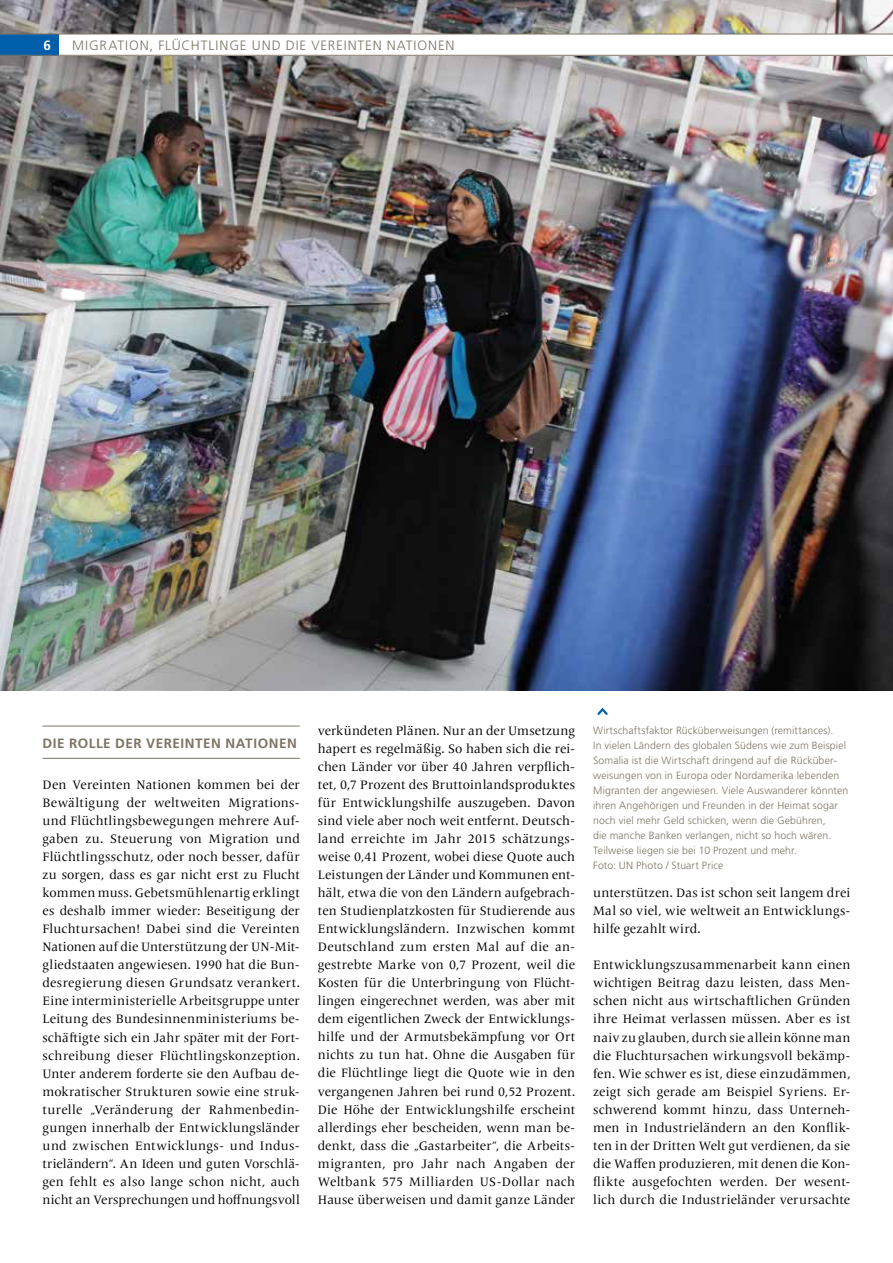
<style>
.page{position:relative;width:893px;height:1263px;background:#fff}
.page>*{position:absolute;margin:0;border:0;box-sizing:border-box;transform-origin:0 0}
.t1{font:300 13.5px "Frutiger LT Std";letter-spacing:.07em;color:#7d7564}
.t2{font:700 13.5px "Frutiger LT Std";letter-spacing:.04em;color:#7d7564}
.t3{font:700 13.5px "Frutiger LT Std";color:#fff}
.t4{font:12.75px/18px "Frutiger Serif LT Pro";letter-spacing:.01em;color:#000;text-align:justify}
.t5{font:300 10.5px/15px "Frutiger LT Std";letter-spacing:.01em;color:#7d7564}
</style>
<div class="page">
<hr style="left:43px;top:726px;width:257px;height:1px;background:#7d7564">
<hr style="left:43px;top:758px;width:257px;height:1px;background:#7d7564">
<img style="left:0;top:0;width:893px;height:691px">
<svg style="left:597px;top:707px;width:11px;height:8px"></svg>
<div style="left:0;top:34px;width:60px;height:21px;background:#005eaa"></div>
<div style="left:60px;top:34px;width:833px;height:21px;background:#fff"></div>
<hr style="left:0;top:34px;width:60px;height:1px;background:#7d7564">
<hr style="left:60px;top:34px;width:833px;height:1px;background:#7d7564">
<hr style="left:0;top:55px;width:60px;height:1px;background:#7d7564">
<hr style="left:60px;top:55px;width:833px;height:1px;background:#7d7564">
<p class="t3" style="left:44px;top:37px;width:9px">6</p>
<p class="t1" style="left:72px;top:37px;width:21px">Migrati</p>
<p class="t1" style="left:129px;top:37px;width:62px">on, Flücht</p>
<p class="t1" style="left:209px;top:37px;width:16px">linge</p>
<p class="t1" style="left:252px;top:37px;width:10px">und</p>
<p class="t1" style="left:286px;top:37px;width:8px">die</p>
<p class="t1" style="left:311px;top:37px;width:18px">Vereinten</p>
<p class="t1" style="left:387px;top:37px;width:51px">Nationen</p>
<p class="t2" style="left:43px;top:736px;width:256px">DIE ROLLE DER VEREINTEN NATIONEN</p>
<p class="t4" style="left:43px;top:776px;width:259px">Den Vereinten Nationen kommen bei der Bewältigung der weltweiten Migrations&shy;und Flüchtlingsbewegungen mehrere Auf&shy;gaben zu. Steuerung von Migration und Flüchtlingsschutz, oder noch besser, dafür zu sorgen, dass es gar nicht erst zu Flucht kommen muss. Gebetsmühlenartig erklingt es deshalb immer wieder: Beseitigung der Fluchtursachen! Dabei sind die Vereinten Nationen auf die Unterstützung der UN-Mit&shy;gliedstaaten angewiesen. 1990 hat die Bun&shy;desregierung diesen Grundsatz verankert.<br>Eine interministerielle Arbeitsgruppe unter Leitung des Bundesinnenministeriums be&shy;schäftigte sich ein Jahr später mit der Fort&shy;schreibung dieser Flüchtlingskonzeption.<br>Unter anderem forderte sie den Aufbau de&shy;mokratischer Strukturen sowie eine struk&shy;turelle „Veränderung der Rahmenbedin&shy;gungen innerhalb der Entwicklungsländer und zwischen Entwicklungs- und Indus&shy;trieländern“. An Ideen und guten Vorschlä&shy;gen fehlt es also lange schon nicht, auch nicht an Versprechungen und hoffnungsvoll</p>
<p class="t4" style="left:318px;top:721px;width:259px">verkündeten Plänen. Nur an der Umsetzung hapert es regelmäßig. So haben sich die rei&shy;chen Länder vor über 40 Jahren verpflich&shy;tet, 0,7 Prozent des Bruttoinlandsproduktes für Entwicklungshilfe auszugeben. Davon sind viele aber noch weit entfernt. Deutsch&shy;land erreichte im Jahr 2015 schätzungs&shy;weise 0,41 Prozent, wobei diese Quote auch Leistungen der Länder und Kommunen ent&shy;hält, etwa die von den Ländern aufgebrach&shy;ten Studienplatzkosten für Studierende aus Entwicklungsländern. Inzwischen kommt Deutschland zum ersten Mal auf die an&shy;gestrebte Marke von 0,7 Prozent, weil die Kosten für die Unterbringung von Flücht&shy;lingen eingerechnet werden, was aber mit dem eigentlichen Zweck der Entwicklungs&shy;hilfe und der Armutsbekämpfung vor Ort nichts zu tun hat. Ohne die Ausgaben für die Flüchtlinge liegt die Quote wie in den vergangenen Jahren bei rund 0,52 Prozent.<br>Die Höhe der Entwicklungshilfe erscheint allerdings eher bescheiden, wenn man be&shy;denkt, dass die „Gastarbeiter“, die Arbeits&shy;migranten, pro Jahr nach Angaben der Weltbank 575 Milliarden US-Dollar nach Hause überweisen und damit ganze Länder</p>
<p class="t5" style="left:593px;top:723px;width:257px">Wirtschaftsfaktor Rücküberweisungen (remittances).<br>In vielen Ländern des globalen Südens wie zum Beispiel Somalia ist die Wirtschaft dringend auf die Rücküber&shy;weisungen von in Europa oder Nordamerika lebenden Migranten der angewiesen. Viele Auswanderer könnten ihren Angehörigen und Freunden in der Heimat sogar noch viel mehr Geld schicken, wenn die Gebühren,<br>die manche Banken verlangen, nicht so hoch wären.<br>Teilweise liegen sie bei 10 Prozent und mehr.<br>Foto: UN Photo / Stuart Price</p>
<p class="t4" style="left:593px;top:884px;width:259px">unterstützen. Das ist schon seit langem drei Mal so viel, wie weltweit an Entwicklungs&shy;hilfe gezahlt wird.</p>
<p class="t4" style="left:593px;top:956px;width:259px">Entwicklungszusammenarbeit kann einen wichtigen Beitrag dazu leisten, dass Men&shy;schen nicht aus wirtschaftlichen Gründen ihre Heimat verlassen müssen. Aber es ist naiv zu glauben, durch sie allein könne man die Fluchtursachen wirkungsvoll bekämp&shy;fen. Wie schwer es ist, diese einzudämmen, zeigt sich gerade am Beispiel Syriens. Er&shy;schwerend kommt hinzu, dass Unterneh&shy;men in Industrieländern an den Konflik&shy;ten in der Dritten Welt gut verdienen, da sie die Waffen produzieren, mit denen die Kon&shy;flikte ausgefochten werden. Der wesent&shy;lich durch die Industrieländer verursachte</p>
</div>
